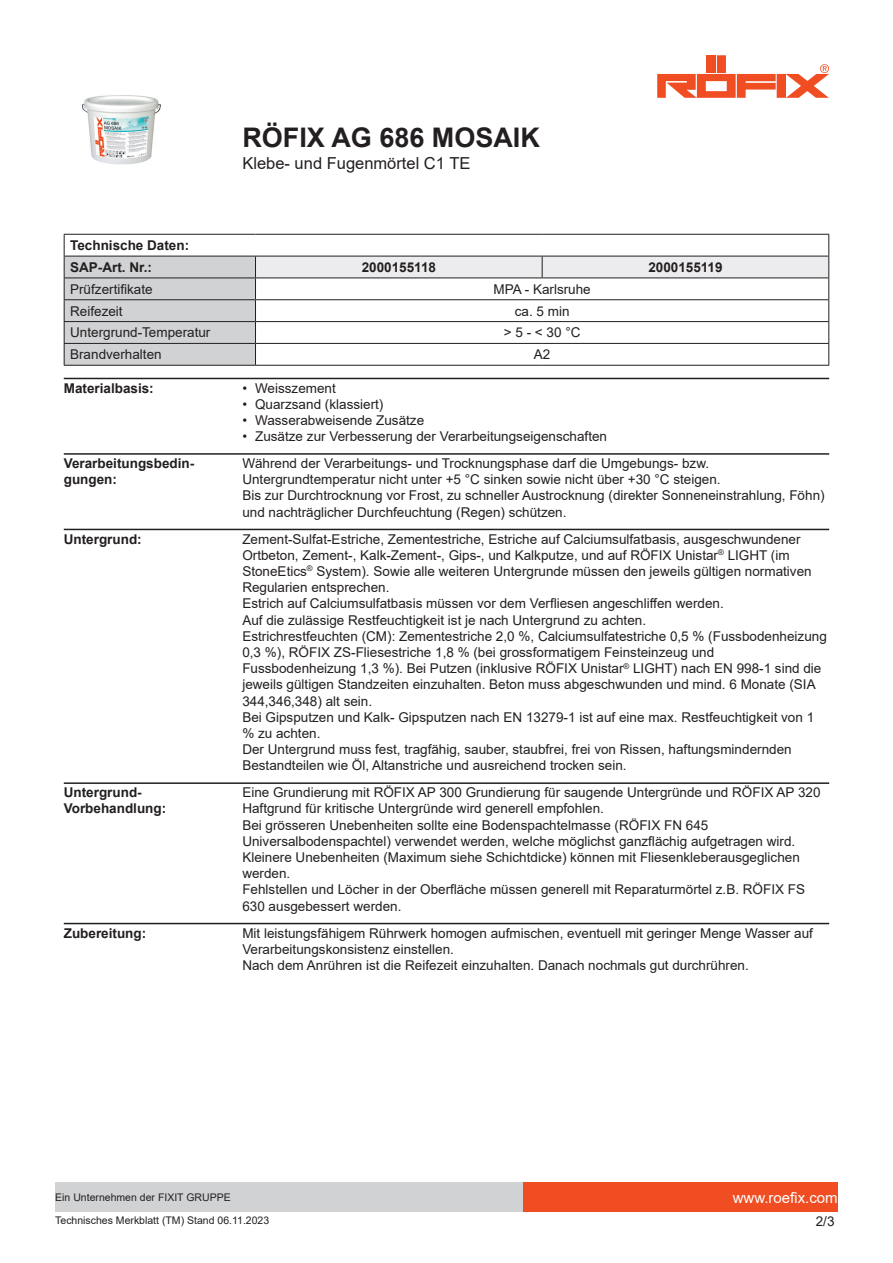
<style>
.page{position:relative;width:893px;height:1263px;background:#fff}
.page>*{position:absolute;margin:0;border:0;box-sizing:border-box;transform-origin:0 0}
.t1{font:700 27px "Arial";color:#231f20}
.t2{font:16.5px "Arial";color:#231f20}
.t3{font:15px "Arial";color:#fff}
.t4{font:13.5px/16.2px "Arial";color:#231f20}
.t5{font:700 13.5px/16.2px "Arial";color:#231f20}
.t6{font:10.5px "Arial";color:#231f20}
</style>
<div class="page">
<img style="left:82px;top:95px;width:79px;height:70px">
<div style="left:717px;top:55px;width:9px;height:18px;background:#f04d22"></div>
<div style="left:707px;top:55px;width:9px;height:18px;background:#f04d22"></div>
<svg style="left:657px;top:64px;width:172px;height:34px"></svg>
<div style="left:523px;top:1182px;width:315px;height:30px;background:#f04d22"></div>
<div style="left:55px;top:1182px;width:468px;height:30px;background:#d1d2d4"></div>
<hr style="left:64px;top:234px;width:191px;height:1px;background:#231f20">
<hr style="left:255px;top:234px;width:287px;height:1px;background:#231f20">
<hr style="left:542px;top:234px;width:287px;height:1px;background:#231f20">
<svg style="left:64px;top:235px;width:765px;height:130px"></svg>
<hr style="left:64px;top:365px;width:191px;height:1px;background:#231f20">
<hr style="left:255px;top:365px;width:287px;height:1px;background:#231f20">
<hr style="left:542px;top:365px;width:287px;height:1px;background:#231f20">
<hr style="left:64px;top:378px;width:765px;height:1px;background:#231f20">
<hr style="left:64px;top:453px;width:765px;height:2px;background:#231f20">
<hr style="left:64px;top:529px;width:765px;height:1px;background:#231f20">
<hr style="left:64px;top:782px;width:765px;height:2px;background:#231f20">
<hr style="left:64px;top:923px;width:765px;height:1px;background:#231f20">
<p class="t5" style="left:70px;top:235px;width:121px;line-height:21.9px">Technische Daten:<br>SAP-Art. Nr.:</p>
<h1 class="t1" style="left:242px;top:119px;width:299px">RÖFIX AG 686 MOSAIK</h1>
<p class="t2" style="left:242px;top:152px;width:230px">Klebe- und Fugenmörtel C1 TE</p>
<p class="t5" style="left:362px;top:259px;width:76px">2000155118</p>
<p class="t5" style="left:648px;top:259px;width:76px">2000155119</p>
<p class="t4" style="left:70px;top:281px;width:84px">Prüfzertifikate</p>
<p class="t4" style="left:493px;top:281px;width:99px">MPA - Karlsruhe</p>
<p class="t4" style="left:70px;top:303px;width:54px">Reifezeit</p>
<p class="t4" style="left:515px;top:303px;width:56px">ca. 5 min</p>
<p class="t4" style="left:70px;top:324px;width:142px">Untergrund-Temperatur</p>
<p class="t4" style="left:504px;top:324px;width:78px">&gt; 5 - &lt; 30 °C</p>
<p class="t4" style="left:70px;top:346px;width:93px">Brandverhalten</p>
<p class="t4" style="left:534px;top:346px;width:18px">A2</p>
<p class="t5" style="left:64px;top:380px;width:92px">Materialbasis:</p>
<p class="t4" style="left:242px;top:380px;width:95px">• Weisszement</p>
<p class="t4" style="left:242px;top:396px;width:143px">• Quarzsand (klassiert)</p>
<p class="t4" style="left:242px;top:412px;width:183px">• Wasserabweisende Zusätze</p>
<p class="t4" style="left:242px;top:428px;width:366px">• Zusätze zur Verbesserung der Verarbeitungseigenschaften</p>
<p class="t5" style="left:64px;top:455px;width:132px">Verarbeitungsbedin&shy;gungen:</p>
<p class="t4" style="left:242px;top:455px;width:584px">Während der Verarbeitungs- und Trocknungsphase darf die Umgebungs- bzw.<br>Untergrundtemperatur nicht unter +5 °C sinken sowie nicht über +30 °C steigen.<br>Bis zur Durchtrocknung vor Frost, zu schneller Austrocknung (direkter Sonneneinstrahlung, Föhn) und nachträglicher Durchfeuchtung (Regen) schützen.</p>
<p class="t5" style="left:64px;top:531px;width:79px">Untergrund:</p>
<p class="t4" style="left:242px;top:531px;width:586px">Zement-Sulfat-Estriche, Zementestriche, Estriche auf Calciumsulfatbasis, ausgeschwundener Ortbeton, Zement-, Kalk-Zement-, Gips-, und Kalkputze, und auf RÖFIX Unistar<sup>®</sup> LIGHT (im StoneEtics<sup>®</sup> System). Sowie alle weiteren Untergrunde müssen den jeweils gültigen normativen Regularien entsprechen.<br>Estrich auf Calciumsulfatbasis müssen vor dem Verfliesen angeschliffen werden.<br>Auf die zulässige Restfeuchtigkeit ist je nach Untergrund zu achten.<br>Estrichrestfeuchten (CM): Zementestriche 2,0 %, Calciumsulfatestriche 0,5 % (Fussbodenheizung 0,3 %), RÖFIX ZS-Fliesestriche 1,8 % (bei grossformatigem Feinsteinzeug und Fussbodenheizung 1,3 %). Bei Putzen (inklusive RÖFIX Unistar<sup>®</sup> LIGHT) nach EN 998-1 sind die jeweils gültigen Standzeiten einzuhalten. Beton muss abgeschwunden und mind. 6 Monate (SIA 344,346,348) alt sein.<br>Bei Gipsputzen und Kalk- Gipsputzen nach EN 13279-1 ist auf eine max. Restfeuchtigkeit von 1 % zu achten.<br>Der Untergrund muss fest, tragfähig, sauber, staubfrei, frei von Rissen, haftungsmindernden Bestandteilen wie Öl, Altanstriche und ausreichend trocken sein.</p>
<p class="t5" style="left:64px;top:784px;width:104px">Untergrund-<br>Vorbehandlung:</p>
<p class="t4" style="left:242px;top:784px;width:580px">Eine Grundierung mit RÖFIX AP 300 Grundierung für saugende Untergründe und RÖFIX AP 320<br>Haftgrund für kritische Untergründe wird generell empfohlen.<br>Bei grösseren Unebenheiten sollte eine Bodenspachtelmasse (RÖFIX FN 645<br>Universalbodenspachtel) verwendet werden, welche möglichst ganzflächig aufgetragen wird.<br>Kleinere Unebenheiten (Maximum siehe Schichtdicke) können mit Fliesenkleberausgeglichen werden.<br>Fehlstellen und Löcher in der Oberfläche müssen generell mit Reparaturmörtel z.B. RÖFIX FS 630 ausgebessert werden.</p>
<p class="t5" style="left:64px;top:925px;width:84px">Zubereitung:</p>
<p class="t4" style="left:242px;top:925px;width:572px">Mit leistungsfähigem Rührwerk homogen aufmischen, eventuell mit geringer Menge Wasser auf<br>Verarbeitungskonsistenz einstellen.<br>Nach dem Anrühren ist die Reifezeit einzuhalten. Danach nochmals gut durchrühren.</p>
<p class="t6" style="left:55px;top:1190px;width:177px">Ein Unternehmen der FIXIT GRUPPE</p>
<p class="t3" style="left:733px;top:1187px;width:107px">www.roefix.com</p>
<p class="t6" style="left:55px;top:1213px;width:215px">Technisches Merkblatt (TM) Stand 06.11.2023</p>
<p class="t4" style="left:816px;top:1213px;width:20px">2/3</p>
</div>
